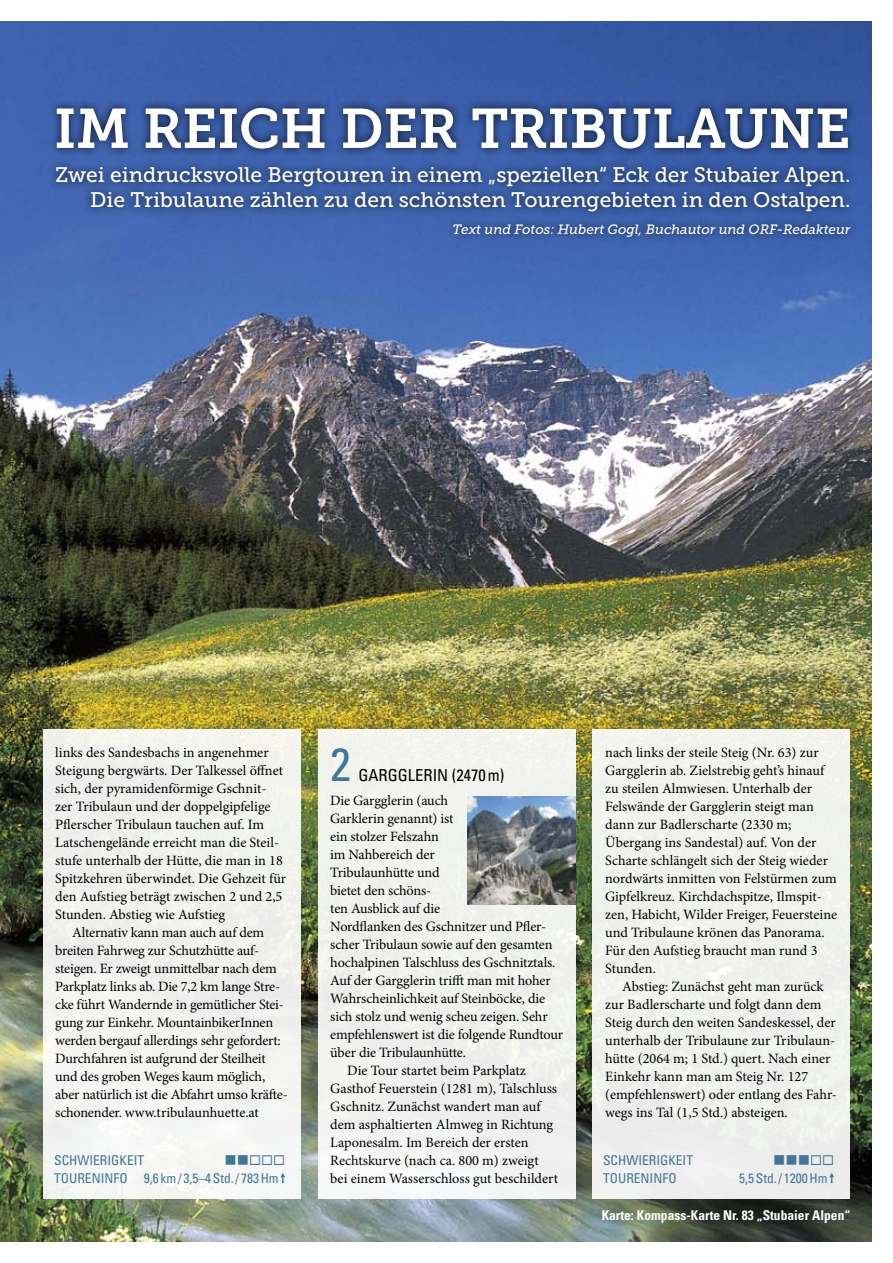
<style>
.page{position:relative;width:893px;height:1263px;background:#fff}
.page>*{position:absolute;margin:0;border:0;box-sizing:border-box;transform-origin:0 0}
.t1{font:55.5px "Museo Slab 700";letter-spacing:-.005em;color:#fff}
.zwiti{font:condensed 46.5px "Univers";color:#437696}
.t2{font:21px/25.5px "Museo Slab 500";color:#fff;text-align:right}
.zwiti-2{font:condensed 16.5px "Univers";color:#000}
.zwiti-3{font:16.5px "Wingdings";color:#437696}
.copy_mit_einzug{font:14.25px/18px "Minion Pro";letter-spacing:-.005em;color:#000}
.copy{font:14.25px/18px "Minion Pro";letter-spacing:-.01em;color:#000}
.zwiti-4{font:condensed 13.5px "Univers";color:#437696}
.Autor_Foto{font:italic 13.5px "Museo Slab 500";color:#fff}
.Kasten_copy{font:700 condensed 13.5px "Univers";color:#fff}
</style>
<div class="page">
<img style="left:0;top:21px;width:872px;height:1221px">
<div style="left:47px;top:99px;width:812px;height:147px;background:#000;opacity:.75"></div>
<div style="left:317px;top:730px;width:258px;height:469px;background:#f1f3ee"></div>
<div style="left:592px;top:730px;width:258px;height:469px;background:#f0f2ee"></div>
<svg style="left:829px;top:1173px;width:5px;height:10px"></svg>
<img style="left:467px;top:796px;width:108px;height:108px">
<div style="left:43px;top:730px;width:257px;height:469px;background:#f2f3ef"></div>
<svg style="left:280px;top:1173px;width:5px;height:10px"></svg>
<p class="t1" style="left:54px;top:97px;width:798px">IM REICH DER TRIBULAUNE</p>
<p class="t2" style="left:55px;top:162px;width:797px">Zwei eindrucksvolle Bergtouren in einem „speziellen“ Eck der Stubaier Alpen.<br>Die Tribulaune zählen zu den schönsten Tourengebieten in den Ostalpen.</p>
<p class="Autor_Foto" style="left:452px;top:222px;width:399px">Text und Fotos: Hubert Gogl, Buchautor und ORF-Redakteur</p>
<p class="copy_mit_einzug" style="left:55px;top:744px;width:232px">links des Sandesbachs in angenehmer Steigung bergwärts. Der Talkessel öffnet sich, der pyramidenförmige Gschnit&shy;zer Tribulaun und der doppelgipfelige Pflerscher Tribulaun tauchen auf. Im Latschengelände erreicht man die Steil&shy;stufe unterhalb der Hütte, die man in 18<br>Spitzkehren überwindet. Die Gehzeit für den Aufstieg beträgt zwischen 2 und 2,5<br>Stunden. Abstieg wie Aufstieg</p>
<p class="copy_mit_einzug" style="left:55px;top:924px;width:234px;text-indent:17px">Alternativ kann man auch auf dem breiten Fahrweg zur Schutzhütte auf&shy;steigen. Er zweigt unmittelbar nach dem Parkplatz links ab. Die 7,2 km lange Stre&shy;cke führt Wandernde in gemütlicher Stei&shy;gung zur Einkehr. MountainbikerInnen werden bergauf allerdings sehr gefordert:<br>Durchfahren ist aufgrund der Steilheit und des groben Weges kaum möglich, aber natürlich ist die Abfahrt umso kräfte&shy;schonender. www.tribulaunhuette.at</p>
<p class="zwiti-4" style="left:54px;top:1152px;width:92px">SCHWIERIGKEIT</p>
<p class="zwiti-3" style="left:224px;top:1151px;width:62px">■■◻◻◻</p>
<p class="zwiti-4" style="left:54px;top:1170px;width:226px">TOURENINFO 9,6 km/ 3,5–4Std./ 783Hm</p>
<p class="zwiti" style="left:330px;top:734px;width:22px">2</p>
<p class="zwiti-2" style="left:358px;top:764px;width:147px">GARGGLERIN (2470m)</p>
<p class="copy" style="left:330px;top:791px;width:234px">Die Gargglerin (auch<br>Garklerin genannt) ist<br>ein stolzer Felszahn<br>im Nahbereich der<br>Tribulaunhütte und<br>bietet den schöns-<br>ten Ausblick auf die<br>Nordflanken des Gschnitzer und Pfler&shy;scher Tribulaun sowie auf den gesamten hochalpinen Talschluss des Gschnitztals.<br>Auf der Gargglerin trifft man mit hoher<br>Wahrscheinlichkeit auf Steinböcke, die sich stolz und wenig scheu zeigen. Sehr empfehlenswert ist die folgende Rundtour über die Tribulaunhütte.</p>
<p class="copy_mit_einzug" style="left:330px;top:1061px;width:229px;text-indent:17px">Die Tour startet beim Parkplatz Gasthof Feuerstein (1281 m), Talschluss Gschnitz. Zunächst wandert man auf dem asphaltierten Almweg in Richtung Laponesalm. Im Bereich der ersten Rechtskurve (nach ca. 800 m) zweigt bei einem Wasserschloss gut beschildert</p>
<p class="copy_mit_einzug" style="left:605px;top:744px;width:233px">nach links der steile Steig (Nr. 63) zur Gargglerin ab. Zielstrebig geht’s hinauf zu steilen Almwiesen. Unterhalb der Felswände der Gargglerin steigt man dann zur Badlerscharte (2330 m; Übergang ins Sandestal) auf. Von der Scharte schlängelt sich der Steig wieder nordwärts inmitten von Felstürmen zum Gipfelkreuz. Kirchdachspitze, Ilmspit&shy;zen, Habicht, Wilder Freiger, Feuersteine und Tribulaune krönen das Panorama.<br>Für den Aufstieg braucht man rund 3<br>Stunden.</p>
<p class="copy_mit_einzug" style="left:605px;top:978px;width:233px;text-indent:17px">Abstieg: Zunächst geht man zurück zur Badlerscharte und folgt dann dem Steig durch den weiten Sandeskessel, der unterhalb der Tribulaune zur Tribulaun&shy;hütte (2064 m; 1 Std.) quert. Nach einer Einkehr kann man am Steig Nr. 127 (empfehlenswert) oder entlang des Fahr&shy;wegs ins Tal (1,5 Std.) absteigen.</p>
<p class="zwiti-4" style="left:603px;top:1152px;width:92px">SCHWIERIGKEIT</p>
<p class="zwiti-3" style="left:773px;top:1151px;width:63px">■■■◻◻</p>
<p class="zwiti-4" style="left:603px;top:1170px;width:75px">TOURENINFO</p>
<p class="zwiti-4" style="left:739px;top:1170px;width:90px">5,5Std./ 1200Hm</p>
<p class="Kasten_copy" style="left:602px;top:1206px;width:250px">Karte: Kompass-Karte Nr. 83 „Stubaier Alpen“</p>
</div>
